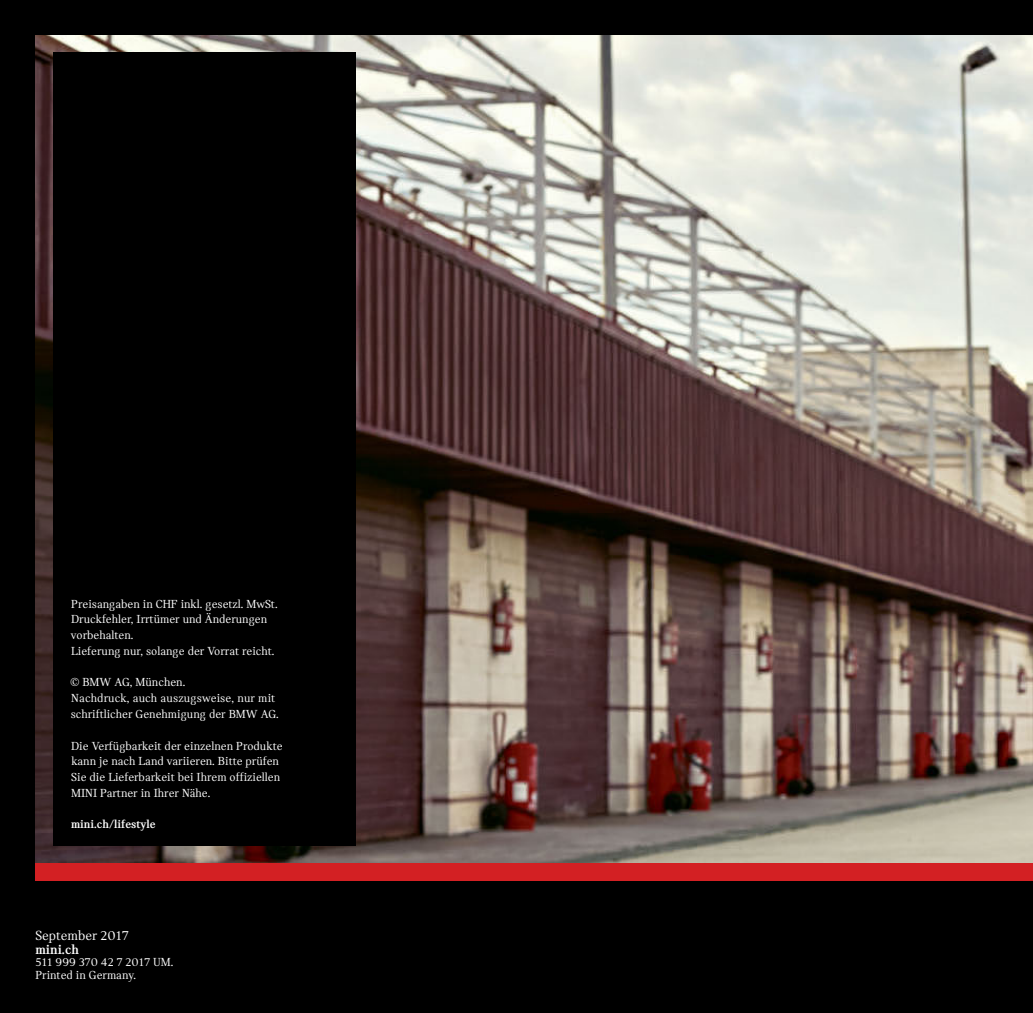
<style>
.page{position:relative;width:1033px;height:1013px;background:#fff}
.page>*{position:absolute;margin:0;border:0;box-sizing:border-box;transform-origin:0 0}
.t1{font:14px "MINI Serif";color:#fff}
.t2{font:700 14px "MINI Serif";color:#fff}
.t3{font:12.25px/15.8px "MINI Serif";color:#fff}
.t4{font:700 12.25px "MINI Serif";color:#fff}
</style>
<div class="page">
<div style="left:1px;top:1px;width:1031px;height:1011px;background:#000"></div>
<img style="left:35px;top:35px;width:997px;height:827px">
<div style="left:35px;top:862px;width:997px;height:18px;background:#d32023"></div>
<div style="left:53px;top:53px;width:302px;height:792px;background:#000"></div>
<p class="t3" style="left:71px;top:595px;width:208px">Preisangaben in CHF inkl. gesetzl. MwSt.<br>Druckfehler, Irrtümer und Änderungen vorbehalten.<br>Lieferung nur, solange der Vorrat reicht.</p>
<p class="t3" style="left:70px;top:674px;width:210px">© BMW AG, München.<br>Nachdruck, auch auszugsweise, nur mit schriftlicher Genehmigung der BMW AG.</p>
<p class="t3" style="left:71px;top:737px;width:213px">Die Verfügbarkeit der einzelnen Produkte kann je nach Land variieren. Bitte prüfen Sie die Lieferbarkeit bei Ihrem offiziellen MINI Partner in Ihrer Nähe.</p>
<p class="t4" style="left:71px;top:817px;width:86px">mini.ch/lifestyle</p>
<p class="t1" style="left:35px;top:927px;width:95px">September 2017</p>
<p class="t2" style="left:35px;top:941px;width:45px">mini.ch</p>
<p class="t3" style="left:35px;top:956px;width:139px;line-height:12.2px">511 999 370 42 7 2017 UM.<br>Printed in Germany.</p>
</div>
